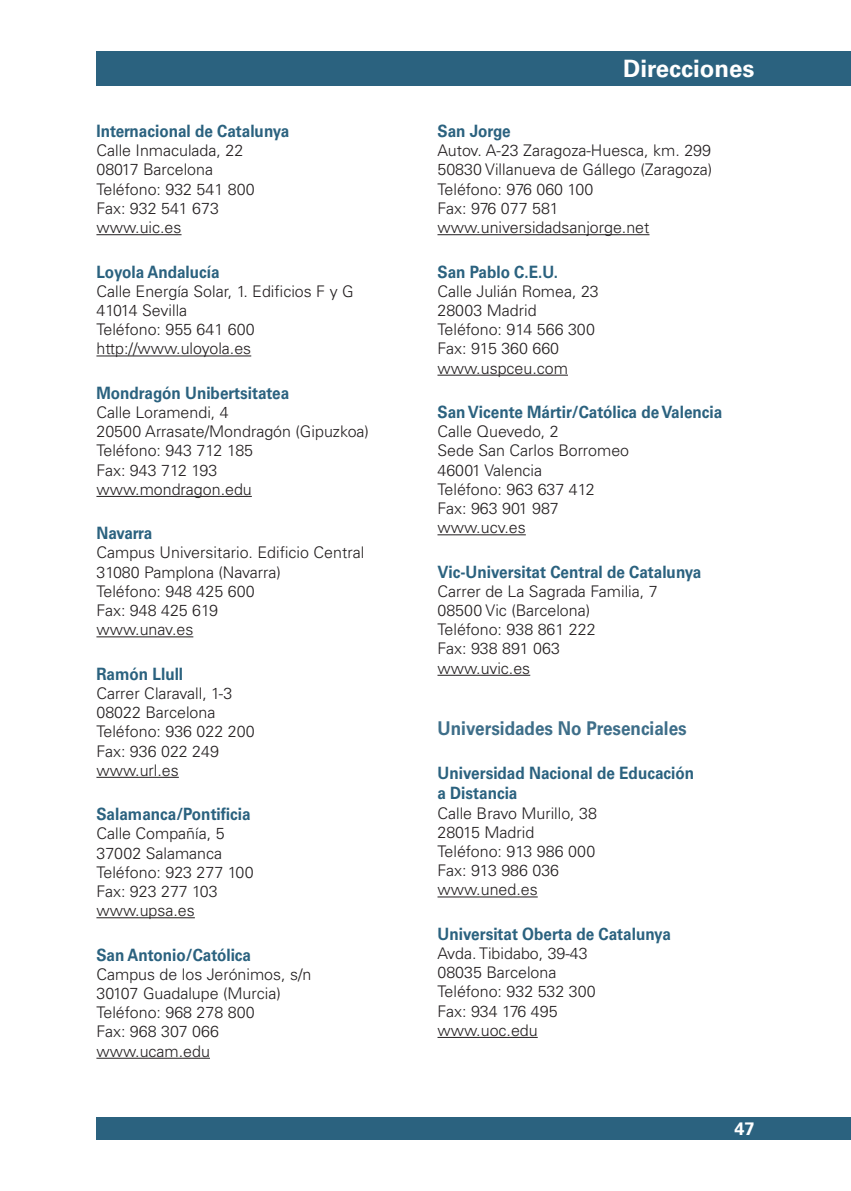
<style>
.page{position:relative;width:851px;height:1191px;background:#fff}
.page>*{position:absolute;margin:0;border:0;box-sizing:border-box;transform-origin:0 0}
.t1{font:700 24px "Univers LT Std";color:#fff}
.UNIVERSIDADES-NIVEL{font:700 19px "Univers LT Std";color:#3e6e89;scale:.9 1}
.t2{font:700 18px "Univers LT Std";color:#fff}
.UNIVERSIDADES-NIVEL-2{font:700 17px/20.4px "Univers LT Std";color:#2b627f;scale:.9 1}
.UNIVERSIDADES-NIVEL-3{font:700 17px "Univers LT Std";letter-spacing:-.02em;color:#2b627f;scale:.9 1}
.UNIVERSIDADES-PARRAF{font:300 16px "Univers LT Std";color:#231f20}
</style>
<div class="page">
<div style="left:96px;top:1117px;width:754px;height:23px;background:#2b627f"></div>
<div style="left:96px;top:51px;width:754px;height:34px;background:#2b627f"></div>
<hr style="left:96px;top:234px;width:85px;height:1px;background:#231f20">
<hr style="left:96px;top:355px;width:155px;height:1px;background:#231f20">
<hr style="left:96px;top:496px;width:156px;height:1px;background:#231f20">
<hr style="left:96px;top:636px;width:97px;height:1px;background:#231f20">
<hr style="left:96px;top:777px;width:83px;height:1px;background:#231f20">
<hr style="left:96px;top:917px;width:99px;height:1px;background:#231f20">
<hr style="left:96px;top:1057px;width:114px;height:1px;background:#231f20">
<hr style="left:437px;top:234px;width:212px;height:1px;background:#231f20">
<hr style="left:437px;top:375px;width:131px;height:1px;background:#231f20">
<hr style="left:437px;top:534px;width:88px;height:1px;background:#231f20">
<hr style="left:437px;top:675px;width:93px;height:1px;background:#231f20">
<hr style="left:437px;top:896px;width:100px;height:1px;background:#231f20">
<hr style="left:437px;top:1037px;width:100px;height:1px;background:#231f20">
<p class="UNIVERSIDADES-NIVEL-2" style="left:96px;top:121px;width:216px">Internacional de Catalunya</p>
<p class="UNIVERSIDADES-PARRAF" style="left:96px;top:141px;width:148px">Calle Inmaculada, 22</p>
<p class="UNIVERSIDADES-PARRAF" style="left:96px;top:160px;width:118px">08017 Barcelona</p>
<p class="UNIVERSIDADES-PARRAF" style="left:96px;top:179px;width:160px">Teléfono: 932 541 800</p>
<p class="UNIVERSIDADES-PARRAF" style="left:96px;top:199px;width:124px">Fax: 932 541 673</p>
<p class="UNIVERSIDADES-PARRAF" style="left:96px;top:218px;width:87px">www.uic.es</p>
<p class="UNIVERSIDADES-NIVEL-2" style="left:96px;top:261px;width:138px">Loyola Andalucía</p>
<p class="UNIVERSIDADES-PARRAF" style="left:96px;top:281px;width:259px">Calle Energía Solar, 1. Edificios F y G</p>
<p class="UNIVERSIDADES-PARRAF" style="left:96px;top:301px;width:92px">41014 Sevilla</p>
<p class="UNIVERSIDADES-PARRAF" style="left:96px;top:320px;width:160px">Teléfono: 955 641 600</p>
<p class="UNIVERSIDADES-PARRAF" style="left:96px;top:339px;width:156px">http://www.uloyola.es</p>
<p class="UNIVERSIDADES-NIVEL-2" style="left:96px;top:383px;width:216px">Mondragón Unibertsitatea</p>
<p class="UNIVERSIDADES-PARRAF" style="left:96px;top:403px;width:134px">Calle Loramendi, 4</p>
<p class="UNIVERSIDADES-PARRAF" style="left:96px;top:422px;width:274px">20500 Arrasate/Mondragón (Gipuzkoa)</p>
<p class="UNIVERSIDADES-PARRAF" style="left:96px;top:441px;width:158px">Teléfono: 943 712 185</p>
<p class="UNIVERSIDADES-PARRAF" style="left:96px;top:460px;width:122px">Fax: 943 712 193</p>
<p class="UNIVERSIDADES-PARRAF" style="left:96px;top:479px;width:157px">www.mondragon.edu</p>
<p class="UNIVERSIDADES-NIVEL-3" style="left:96px;top:523px;width:64px">Navarra</p>
<p class="UNIVERSIDADES-PARRAF" style="left:96px;top:543px;width:269px">Campus Universitario. Edificio Central</p>
<p class="UNIVERSIDADES-PARRAF" style="left:96px;top:562px;width:186px">31080 Pamplona (Navarra)</p>
<p class="UNIVERSIDADES-PARRAF" style="left:96px;top:581px;width:160px">Teléfono: 948 425 600</p>
<p class="UNIVERSIDADES-PARRAF" style="left:96px;top:601px;width:123px">Fax: 948 425 619</p>
<p class="UNIVERSIDADES-PARRAF" style="left:96px;top:620px;width:98px">www.unav.es</p>
<p class="UNIVERSIDADES-NIVEL-2" style="left:96px;top:663px;width:98px">Ramón Llull</p>
<p class="UNIVERSIDADES-PARRAF" style="left:96px;top:683px;width:137px">Carrer Claravall, 1-3</p>
<p class="UNIVERSIDADES-PARRAF" style="left:96px;top:703px;width:120px">08022 Barcelona</p>
<p class="UNIVERSIDADES-PARRAF" style="left:96px;top:722px;width:160px">Teléfono: 936 022 200</p>
<p class="UNIVERSIDADES-PARRAF" style="left:96px;top:741px;width:124px">Fax: 936 022 249</p>
<p class="UNIVERSIDADES-PARRAF" style="left:96px;top:760px;width:84px">www.url.es</p>
<p class="UNIVERSIDADES-NIVEL-2" style="left:96px;top:804px;width:173px">Salamanca/Pontificia</p>
<p class="UNIVERSIDADES-PARRAF" style="left:96px;top:824px;width:130px">Calle Compañía, 5</p>
<p class="UNIVERSIDADES-PARRAF" style="left:96px;top:843px;width:127px">37002 Salamanca</p>
<p class="UNIVERSIDADES-PARRAF" style="left:96px;top:862px;width:159px">Teléfono: 923 277 100</p>
<p class="UNIVERSIDADES-PARRAF" style="left:96px;top:881px;width:123px">Fax: 923 277 103</p>
<p class="UNIVERSIDADES-PARRAF" style="left:96px;top:901px;width:100px">www.upsa.es</p>
<p class="UNIVERSIDADES-NIVEL-2" style="left:96px;top:944px;width:173px">San Antonio/Católica</p>
<p class="UNIVERSIDADES-PARRAF" style="left:96px;top:964px;width:216px">Campus de los Jerónimos, s/n</p>
<p class="UNIVERSIDADES-PARRAF" style="left:96px;top:983px;width:186px">30107 Guadalupe (Murcia)</p>
<p class="UNIVERSIDADES-PARRAF" style="left:96px;top:1003px;width:160px">Teléfono: 968 278 800</p>
<p class="UNIVERSIDADES-PARRAF" style="left:96px;top:1022px;width:124px">Fax: 968 307 066</p>
<p class="UNIVERSIDADES-PARRAF" style="left:96px;top:1041px;width:115px">www.ucam.edu</p>
<p class="t1" style="left:623px;top:54px;width:133px">Direcciones</p>
<p class="UNIVERSIDADES-NIVEL-2" style="left:437px;top:121px;width:83px">San Jorge</p>
<p class="UNIVERSIDADES-PARRAF" style="left:437px;top:141px;width:275px">Autov. A-23 Zaragoza-Huesca, km. 299</p>
<p class="UNIVERSIDADES-PARRAF" style="left:437px;top:160px;width:276px">50830 Villanueva de Gállego (Zaragoza)</p>
<p class="UNIVERSIDADES-PARRAF" style="left:437px;top:179px;width:157px">Teléfono: 976 060 100</p>
<p class="UNIVERSIDADES-PARRAF" style="left:437px;top:199px;width:123px">Fax: 976 077 581</p>
<p class="UNIVERSIDADES-PARRAF" style="left:437px;top:218px;width:213px">www.universidadsanjorge.net</p>
<p class="UNIVERSIDADES-NIVEL-2" style="left:437px;top:261px;width:135px">San Pablo C.E.U.</p>
<p class="UNIVERSIDADES-PARRAF" style="left:437px;top:281px;width:163px">Calle Julián Romea, 23</p>
<p class="UNIVERSIDADES-PARRAF" style="left:437px;top:301px;width:101px">28003 Madrid</p>
<p class="UNIVERSIDADES-PARRAF" style="left:437px;top:320px;width:159px">Teléfono: 914 566 300</p>
<p class="UNIVERSIDADES-PARRAF" style="left:437px;top:339px;width:123px">Fax: 915 360 660</p>
<p class="UNIVERSIDADES-PARRAF" style="left:437px;top:358px;width:132px">www.uspceu.com</p>
<p class="UNIVERSIDADES-NIVEL-2" style="left:437px;top:402px;width:318px">San Vicente Mártir/Católica de Valencia</p>
<p class="UNIVERSIDADES-PARRAF" style="left:437px;top:422px;width:123px">Calle Quevedo, 2</p>
<p class="UNIVERSIDADES-PARRAF" style="left:437px;top:441px;width:193px">Sede San Carlos Borromeo</p>
<p class="UNIVERSIDADES-PARRAF" style="left:437px;top:460px;width:106px">46001 Valencia</p>
<p class="UNIVERSIDADES-PARRAF" style="left:437px;top:479px;width:159px">Teléfono: 963 637 412</p>
<p class="UNIVERSIDADES-PARRAF" style="left:437px;top:499px;width:123px">Fax: 963 901 987</p>
<p class="UNIVERSIDADES-PARRAF" style="left:437px;top:518px;width:90px">www.ucv.es</p>
<p class="UNIVERSIDADES-NIVEL-2" style="left:437px;top:561px;width:295px">Vic-Universitat Central de Catalunya</p>
<p class="UNIVERSIDADES-PARRAF" style="left:437px;top:581px;width:222px">Carrer de La Sagrada Familia, 7</p>
<p class="UNIVERSIDADES-PARRAF" style="left:437px;top:601px;width:154px">08500 Vic (Barcelona)</p>
<p class="UNIVERSIDADES-PARRAF" style="left:437px;top:620px;width:159px">Teléfono: 938 861 222</p>
<p class="UNIVERSIDADES-PARRAF" style="left:437px;top:639px;width:124px">Fax: 938 891 063</p>
<p class="UNIVERSIDADES-PARRAF" style="left:437px;top:658px;width:94px">www.uvic.es</p>
<p class="UNIVERSIDADES-NIVEL" style="left:437px;top:716px;width:278px">Universidades No Presenciales</p>
<p class="UNIVERSIDADES-NIVEL-2" style="left:437px;top:763px;width:286px">Universidad Nacional de Educación a Distancia</p>
<p class="UNIVERSIDADES-PARRAF" style="left:437px;top:803px;width:161px">Calle Bravo Murillo, 38</p>
<p class="UNIVERSIDADES-PARRAF" style="left:437px;top:822px;width:98px">28015 Madrid</p>
<p class="UNIVERSIDADES-PARRAF" style="left:437px;top:841px;width:159px">Teléfono: 913 986 000</p>
<p class="UNIVERSIDADES-PARRAF" style="left:437px;top:861px;width:123px">Fax: 913 986 036</p>
<p class="UNIVERSIDADES-PARRAF" style="left:437px;top:880px;width:102px">www.uned.es</p>
<p class="UNIVERSIDADES-NIVEL-2" style="left:437px;top:923px;width:261px">Universitat Oberta de Catalunya</p>
<p class="UNIVERSIDADES-PARRAF" style="left:437px;top:943px;width:152px">Avda. Tibidabo, 39-43</p>
<p class="UNIVERSIDADES-PARRAF" style="left:437px;top:963px;width:120px">08035 Barcelona</p>
<p class="UNIVERSIDADES-PARRAF" style="left:437px;top:982px;width:160px">Teléfono: 932 532 300</p>
<p class="UNIVERSIDADES-PARRAF" style="left:437px;top:1001px;width:122px">Fax: 934 176 495</p>
<p class="UNIVERSIDADES-PARRAF" style="left:437px;top:1020px;width:102px">www.uoc.edu</p>
<p class="t2" style="left:734px;top:1118px;width:22px">47</p>
</div>
